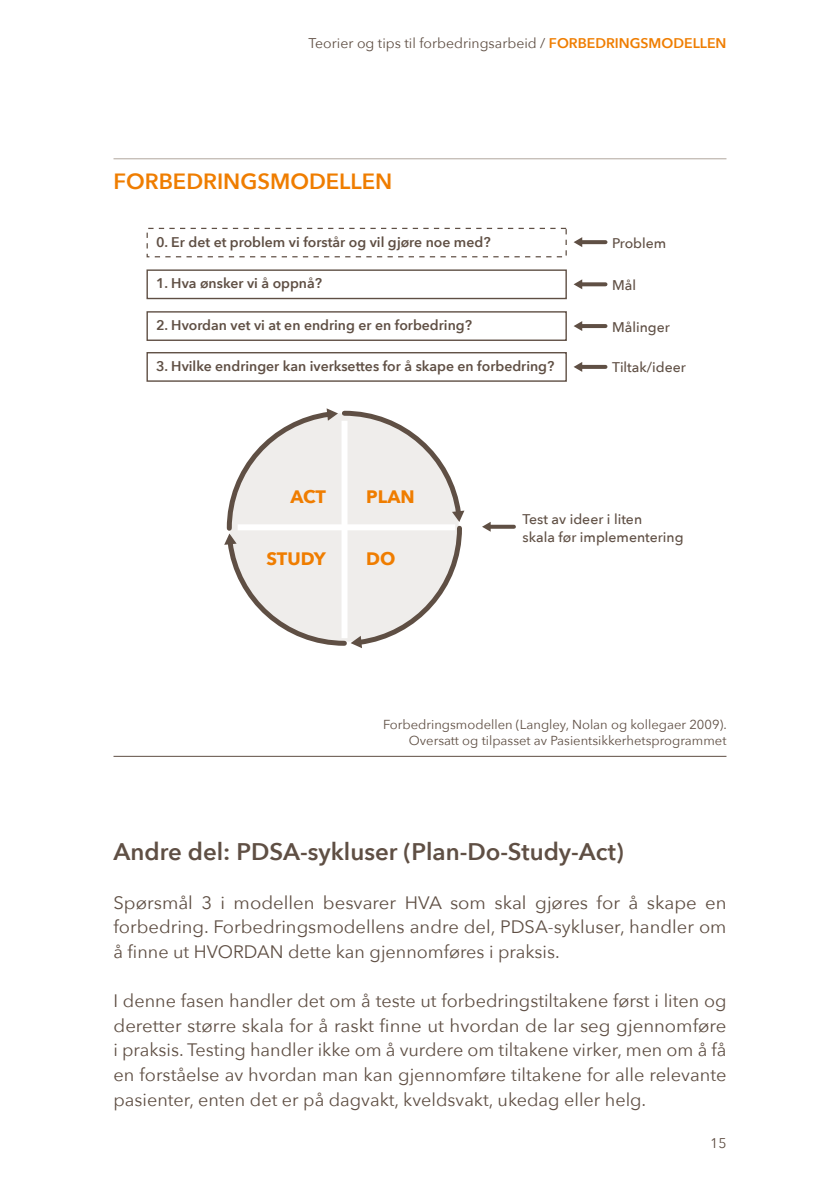
<style>
.page{position:relative;width:840px;height:1191px;background:#fff}
.page>*{position:absolute;margin:0;border:0;box-sizing:border-box;transform-origin:0 0}
.t1{font:600 24px "Avenir Next";color:#5f4f44}
.t2{font:600 22px "Avenir Next";color:#ef7d00}
.t3{font:18px/24.6px "Avenir Next";color:#5f4f44;text-align:justify}
.t4{font:700 18px "Avenir Next";color:#ef7d00}
.t5{font:600 14px "Avenir Next";color:#5f4f44}
.t6{font:500 14px/18px "Avenir Next";color:#5f4f44}
.t7{font:14px "Avenir Next";color:#5f4f44}
.t8{font:13px/15px "Avenir Next";color:#5f4f44;text-align:right}
.s1{font-weight:600;color:#ef7d00}
</style>
<div class="page">
<svg style="left:224px;top:408px;width:240px;height:240px"></svg>
<div style="left:341px;top:421px;width:6px;height:217px;background:#fff"></div>
<div style="left:237px;top:524px;width:218px;height:6px;background:#fff"></div>
<div style="left:146px;top:228px;width:420px;height:29px;border:1px dashed #5f4f44"></div>
<div style="left:146px;top:269px;width:420px;height:30px;border:1px solid #5f4f44"></div>
<svg style="left:582px;top:282px;width:23px;height:4px"></svg>
<svg style="left:573px;top:279px;width:9px;height:10px"></svg>
<svg style="left:582px;top:240px;width:23px;height:4px"></svg>
<svg style="left:573px;top:237px;width:9px;height:10px"></svg>
<div style="left:146px;top:311px;width:420px;height:30px;border:1px solid #5f4f44"></div>
<hr style="left:580px;top:324px;width:25px;height:4px;background:#5f4f44">
<svg style="left:573px;top:321px;width:9px;height:10px"></svg>
<div style="left:146px;top:352px;width:420px;height:30px;border:1px solid #5f4f44"></div>
<svg style="left:582px;top:365px;width:23px;height:4px"></svg>
<svg style="left:573px;top:362px;width:9px;height:10px"></svg>
<svg style="left:490px;top:525px;width:23px;height:4px"></svg>
<svg style="left:482px;top:522px;width:8px;height:10px"></svg>
<hr style="left:113px;top:158px;width:613px;height:1px;background:#b0a69d">
<hr style="left:113px;top:756px;width:613px;height:1px;background:#5f4f44">
<p class="t7" style="left:308px;top:31px;width:419px">Teorier og tips til forbedringsarbeid / <span class="s1">FORBEDRINGSMODELLEN</span></p>
<p class="t2" style="left:113px;top:163px;width:280px">FORBEDRINGSMODELLEN</p>
<p class="t5" style="left:156px;top:230px;width:336px">0. Er det et problem vi forstår og vil gjøre noe med?</p>
<p class="t5" style="left:156px;top:271px;width:167px">1. Hva ønsker vi å oppnå?</p>
<p class="t6" style="left:612px;top:276px;width:25px">Mål</p>
<p class="t6" style="left:612px;top:234px;width:56px">Problem</p>
<p class="t5" style="left:156px;top:313px;width:317px">2. Hvordan vet vi at en endring er en forbedring?</p>
<p class="t6" style="left:612px;top:317px;width:59px">Målinger</p>
<p class="t5" style="left:156px;top:354px;width:399px">3. Hvilke endringer kan iverksettes for å skape en forbedring?</p>
<p class="t6" style="left:612px;top:358px;width:75px">Tiltak/ideer</p>
<p class="t4" style="left:290px;top:481px;width:37px">ACT</p>
<p class="t4" style="left:366px;top:481px;width:50px">PLAN</p>
<p class="t4" style="left:266px;top:543px;width:61px">STUDY</p>
<p class="t4" style="left:366px;top:543px;width:31px">DO</p>
<p class="t6" style="left:522px;top:509px;width:162px">Test av ideer i liten<br>skala før implementering</p>
<p class="t8" style="left:383px;top:717px;width:345px">Forbedringsmodellen (Langley, Nolan og kollegaer 2009).<br>Oversatt og tilpasset av Pasientsikkerhetsprogrammet</p>
<h1 class="t1" style="left:113px;top:830px;width:511px">Andre del: PDSA-sykluser (Plan-Do-Study-Act)</h1>
<p class="t3" style="left:113px;top:889px;width:614px">Spørsmål 3 i modellen besvarer HVA som skal gjøres for å skape en forbedring. Forbedringsmodellens andre del, PDSA-sykluser, handler om å finne ut HVORDAN dette kan gjennomføres i praksis.</p>
<p class="t3" style="left:113px;top:987px;width:614px">I denne fasen handler det om å teste ut forbedringstiltakene først i liten og deretter større skala for å raskt finne ut hvordan de lar seg gjennomføre i praksis. Testing handler ikke om å vurdere om tiltakene virker, men om å få en forståelse av hvordan man kan gjennomføre tiltakene for alle relevante pasienter, enten det er på dagvakt, kveldsvakt, ukedag eller helg.</p>
<p class="t7" style="left:709px;top:1131px;width:18px">15</p>
</div>
